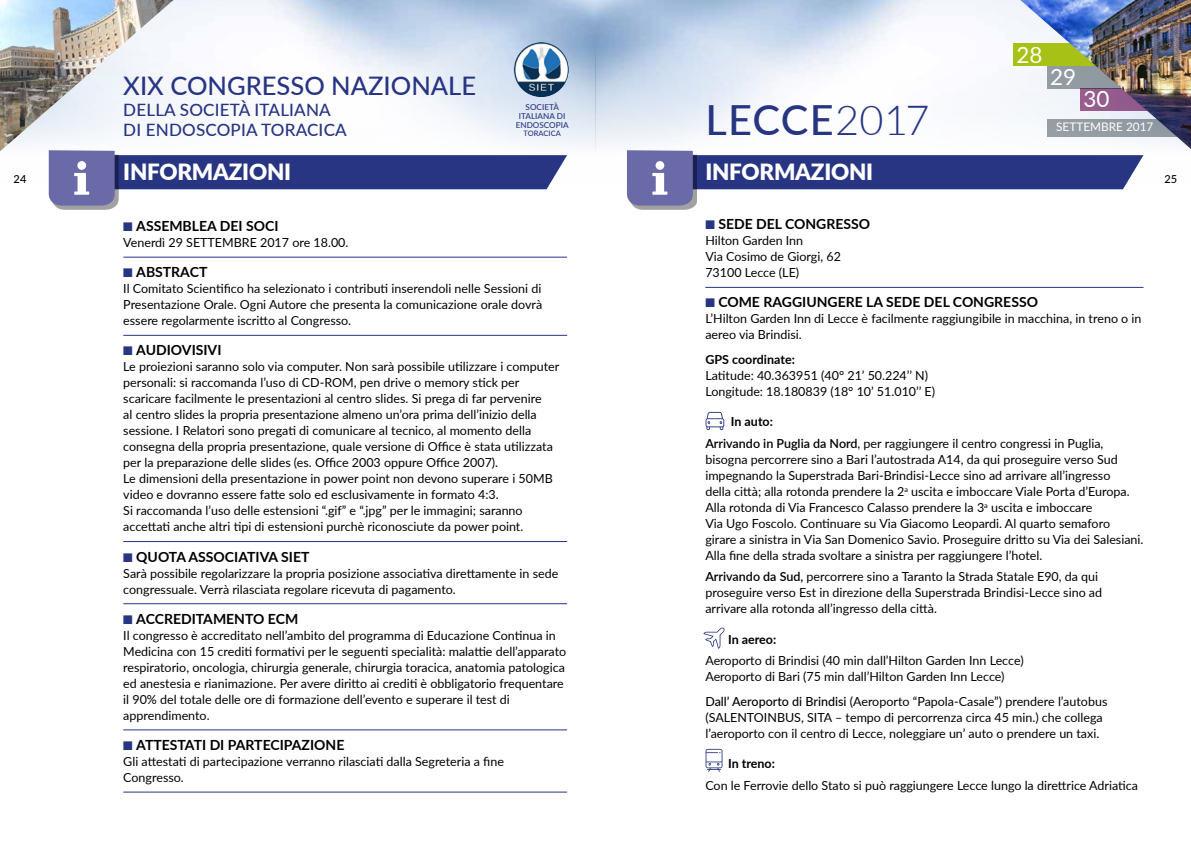
<style>
.page{position:relative;width:1191px;height:842px;background:#fff}
.page>*{position:absolute;margin:0;border:0;box-sizing:border-box;transform-origin:0 0}
.t1{font:500 41.5px "Lato";letter-spacing:.025em;color:#283583}
.t2{font:500 25.5px "Lato";color:#283583}
.t3{font:900 22.4px "Lato";letter-spacing:-.01em;color:#fff}
.t4{font:22.4px "Lato";color:#fff}
.t5{font:500 17px/20.8px "Lato";letter-spacing:.01em;color:#283583}
.t6{font:700 14px "Lato";color:#000}
.t7{font:12.5px/16px "Lato";color:#000}
.t8{font:700 12.5px "Lato";color:#000}
.t9{font:11.8px "Lato";color:#fff}
.t10{font:500 11px "Lato";color:#000}
.t11{font:500 8.2px/9.2px "Lato";color:#283583;text-align:center}
.t12{font:500 7.5px "Lato";color:#283583}
.s1{font-weight:300}
.s2{color:#283583}
.s3{font-weight:700}
.s4{font-weight:600}
.s5{font-weight:500}
</style>
<div class="page">
<img style="left:48px;top:0;width:958px;height:196px">
<img style="left:514px;top:42px;width:54px;height:55px;border-radius:27px">
<img style="left:1006px;top:0;width:185px;height:156px">
<img style="left:0;top:0;width:180px;height:154px">
<div style="left:631px;top:154px;width:66px;height:56px;background:#000;opacity:.37"></div>
<div style="left:53px;top:154px;width:66px;height:56px;background:#000;opacity:.37"></div>
<svg style="left:627px;top:150px;width:516px;height:56px"></svg>
<svg style="left:49px;top:150px;width:518px;height:56px"></svg>
<hr style="left:123px;top:257px;width:444px;height:1px;background:#283583">
<hr style="left:123px;top:335px;width:444px;height:1px;background:#283583">
<hr style="left:123px;top:541px;width:444px;height:1px;background:#283583">
<hr style="left:123px;top:603px;width:444px;height:1px;background:#283583">
<hr style="left:123px;top:730px;width:444px;height:1px;background:#283583">
<hr style="left:123px;top:792px;width:444px;height:1px;background:#283583">
<hr style="left:705px;top:287px;width:438px;height:1px;background:#283583">
<svg style="left:703px;top:628px;width:21px;height:21px"></svg>
<svg style="left:705px;top:412px;width:19px;height:18px"></svg>
<svg style="left:705px;top:749px;width:17px;height:23px"></svg>
<h2 class="t2" style="left:123px;top:67px;width:354px">XIX CONGRESSO NAZIONALE</h2>
<h3 class="t5" style="left:123px;top:98px;width:225px">DELLA SOCIETÀ ITALIANA<br>DI ENDOSCOPIA TORACICA</h3>
<h1 class="t1" style="left:705px;top:90px;width:226px">LECCE<span class="s1">2017</span></h1>
<p class="t11" style="left:516px;top:102px;width:54px">SOCIETÀ<br>ITALIANA DI<br>ENDOSCOPIA</p>
<p class="t12" style="left:523px;top:128px;width:39px">TORACICA</p>
<h3 class="t4" style="left:1016px;top:39px;width:27px">28</h3>
<h3 class="t4" style="left:1050px;top:61px;width:27px">29</h3>
<h3 class="t4" style="left:1083px;top:83px;width:27px">30</h3>
<p class="t9" style="left:1056px;top:119px;width:99px">SETTEMBRE 2017</p>
<h3 class="t3" style="left:123px;top:155px;width:169px">INFORMAZIONI</h3>
<h3 class="t3" style="left:705px;top:155px;width:169px">INFORMAZIONI</h3>
<p class="t10" style="left:14px;top:171px;width:14px">24</p>
<p class="t10" style="left:1164px;top:171px;width:14px">25</p>
<p class="t6" style="left:123px;top:216px;width:157px"><span class="s2">■</span> ASSEMBLEA DEI SOCI</p>
<p class="t7" style="left:123px;top:234px;width:227px">Venerdì 29 SETTEMBRE 2017 ore 18.00.</p>
<p class="t6" style="left:123px;top:262px;width:86px"><span class="s2">■</span> ABSTRACT</p>
<p class="t7" style="left:123px;top:280px;width:420px;text-align:justify">Il Comitato Scientifico ha selezionato i contributi inserendoli nelle Sessioni di Presentazione Orale. Ogni Autore che presenta la comunicazione orale dovrà essere regolarmente iscritto al Congresso.</p>
<p class="t6" style="left:123px;top:340px;width:100px"><span class="s2">■</span> AUDIOVISIVI</p>
<p class="t7" style="left:123px;top:358px;width:437px">Le proiezioni saranno solo via computer. Non sarà possibile utilizzare i computer personali: si raccomanda l’uso di CD-ROM, pen drive o memory stick per scaricare facilmente le presentazioni al centro slides. Si prega di far pervenire<br>al centro slides la propria presentazione almeno un’ora prima dell’inizio della sessione. I Relatori sono pregati di comunicare al tecnico, al momento della consegna della propria presentazione, quale versione di Office è stata utilizzata per la preparazione delle slides (es. Office 2003 oppure Office 2007).<br>Le dimensioni della presentazione in power point non devono superare i 50MB video e dovranno essere fatte solo ed esclusivamente in formato 4:3.<br>Si raccomanda l’uso delle estensioni “.gif” e “.jpg” per le immagini; saranno accettati anche altri tipi di estensioni purchè riconosciute da power point.</p>
<p class="t6" style="left:123px;top:546px;width:188px"><span class="s2">■</span> QUOTA ASSOCIATIVA SIET</p>
<p class="t7" style="left:123px;top:564px;width:436px">Sarà possibile regolarizzare la propria posizione associativa direttamente in sede congressuale. Verrà rilasciata regolare ricevuta di pagamento.</p>
<p class="t6" style="left:123px;top:608px;width:176px"><span class="s2">■</span> ACCREDITAMENTO ECM</p>
<p class="t7" style="left:123px;top:627px;width:444px">Il congresso è accreditato nell’ambito del programma di Educazione Continua in Medicina con 15 crediti formativi per le seguenti specialità: malattie dell’apparato respiratorio, oncologia, chirurgia generale, chirurgia toracica, anatomia patologica ed anestesia e rianimazione. Per avere diritto ai crediti è obbligatorio frequentare il 90% del totale delle ore di formazione dell’evento e superare il test di apprendimento.</p>
<p class="t6" style="left:123px;top:734px;width:223px"><span class="s2">■</span> ATTESTATI DI PARTECIPAZIONE</p>
<p class="t7" style="left:123px;top:753px;width:382px">Gli attestati di partecipazione verranno rilasciati dalla Segreteria a fine<br>Congresso.</p>
<p class="t6" style="left:705px;top:214px;width:166px"><span class="s2">■</span> SEDE DEL CONGRESSO</p>
<p class="t7" style="left:705px;top:232px;width:137px">Hilton Garden Inn<br>Via Cosimo de Giorgi, 62<br>73100 Lecce (LE)</p>
<p class="t6" style="left:705px;top:292px;width:334px"><span class="s2">■</span> COME RAGGIUNGERE LA SEDE DEL CONGRESSO</p>
<p class="t7" style="left:705px;top:310px;width:438px">L’Hilton Garden Inn di Lecce è facilmente raggiungibile in macchina, in treno o in aereo via Brindisi.</p>
<p class="t8" style="left:705px;top:350px;width:91px">GPS coordinate:</p>
<p class="t7" style="left:705px;top:367px;width:231px">Latitude: 40.363951 (40° 21’ 50.224’’ N)<br>Longitude: 18.180839 (18° 10’ 51.010’’ E)</p>
<p class="t7" style="left:705px;top:410px;width:399px;line-height:21.7px;text-indent:26px"><span class="s3">In auto:<br></span><span class="s4">Arrivando in Puglia da Nord</span>, per raggiungere il centro congressi in Puglia,</p>
<p class="t7" style="left:705px;top:451px;width:439px">bisogna percorrere sino a Bari l’autostrada A14, da qui proseguire verso Sud impegnando la Superstrada Bari-Brindisi-Lecce sino ad arrivare all’ingresso<br>della città; alla rotonda prendere la 2<sup>a</sup> uscita e imboccare Viale Porta d’Europa.<br>Alla rotonda di Via Francesco Calasso prendere la 3<sup>a</sup> uscita e imboccare<br>Via Ugo Foscolo. Continuare su Via Giacomo Leopardi. Al quarto semaforo girare a sinistra in Via San Domenico Savio. Proseguire dritto su Via dei Salesiani.<br>Alla fine della strada svoltare a sinistra per raggiungere l’hotel.</p>
<p class="t7" style="left:705px;top:568px;width:398px"><span class="s4">Arrivando da Sud,</span> percorrere sino a Taranto la Strada Statale E90, da qui proseguire verso Est in direzione della Superstrada Brindisi-Lecce sino ad arrivare alla rotonda all’ingresso della città.</p>
<p class="t8" style="left:728px;top:630px;width:50px">In aereo:</p>
<p class="t7" style="left:705px;top:652px;width:320px">Aeroporto di Brindisi (40 min dall’Hilton Garden Inn Lecce)<br>Aeroporto di Bari (75 min dall’Hilton Garden Inn Lecce)</p>
<p class="t7" style="left:705px;top:693px;width:403px"><span class="s5">Dall’ Aeroporto di Brindisi</span> (Aeroporto “Papola-Casale”) prendere l’autobus (SALENTOINBUS, SITA – tempo di percorrenza circa 45 min.) che collega l’aeroporto con il centro di Lecce, noleggiare un’ auto o prendere un taxi.</p>
<p class="t8" style="left:728px;top:754px;width:48px">In treno:</p>
<p class="t7" style="left:705px;top:777px;width:434px">Con le Ferrovie dello Stato si può raggiungere Lecce lungo la direttrice Adriatica</p>
</div>
